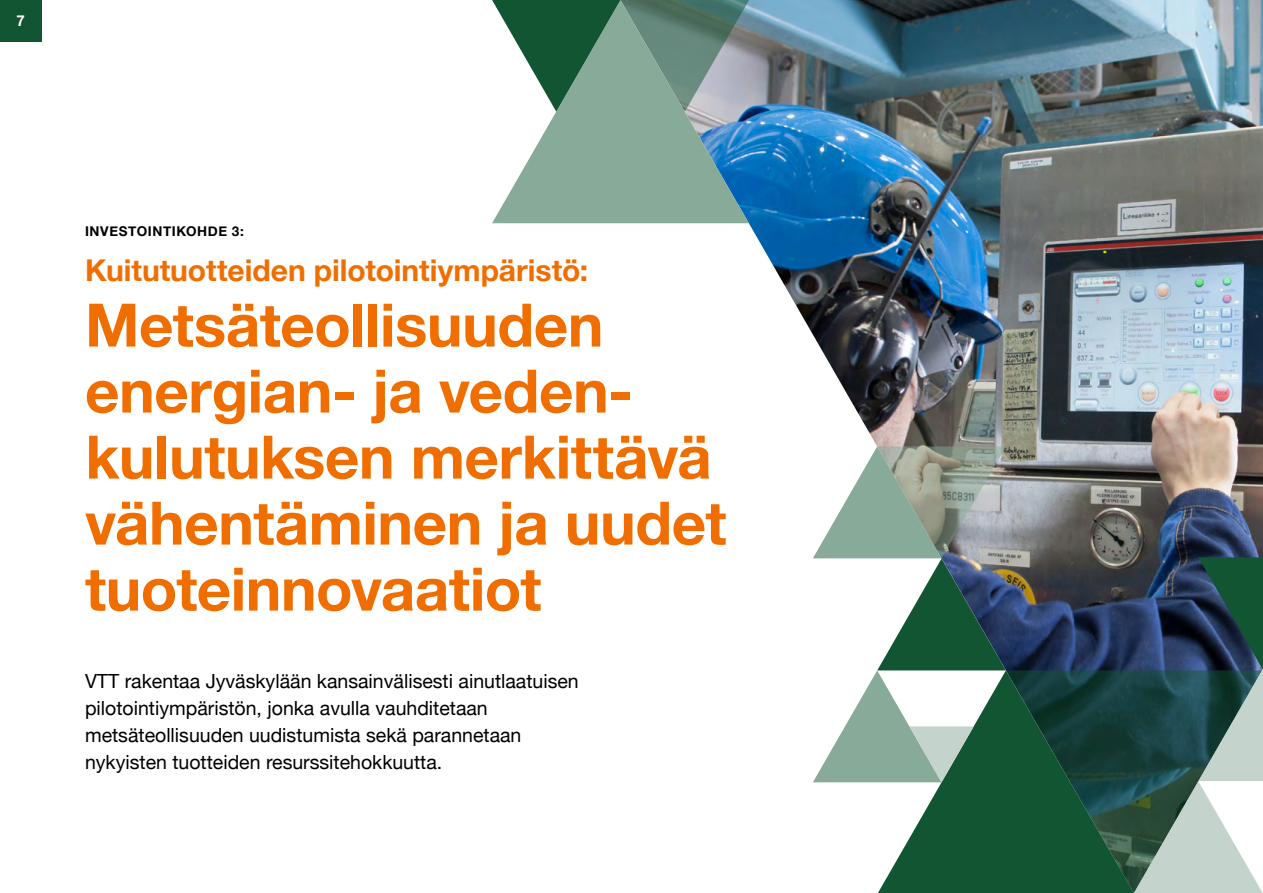
<style>
.page{position:relative;width:1263px;height:893px;background:#fff}
.page>*{position:absolute;margin:0;border:0;box-sizing:border-box;transform-origin:0 0}
.t1{font:700 60px/66px "Helvetica Neue";letter-spacing:-.005em;color:#f06e00}
.t2{font:700 30px "Helvetica Neue";color:#f06e00}
.t3{font:19.5px/27px "Helvetica Neue";color:#000}
.t4{font:700 15px "Helvetica Neue";color:#fff}
.t5{font:700 13.5px "Helvetica Neue";letter-spacing:.045em;color:#000}
</style>
<div class="page">
<div style="left:0;top:0;width:41px;height:41px;background:#115532"></div>
<img style="left:620px;top:0;width:643px;height:783px">
<svg style="left:492px;top:0;width:257px;height:223px;background:#80a398"></svg>
<svg style="left:878px;top:782px;width:128px;height:111px;fill:#115532"></svg>
<svg style="left:1006px;top:670px;width:128px;height:223px;background:#154a36"></svg>
<svg style="left:813px;top:446px;width:193px;height:336px"></svg>
<svg style="left:1134px;top:557px;width:129px;height:336px;background:#5c7779"></svg>
<p class="t4" style="left:16px;top:9px;width:10px">7</p>
<p class="t5" style="left:85px;top:220px;width:160px">INVESTOINTIKOHDE 3:</p>
<h2 class="t2" style="left:85px;top:246px;width:504px">Kuitutuotteiden pilotointiympäristö:</h2>
<h1 class="t1" style="left:85px;top:294px;width:643px">Metsäteollisuuden energian- ja veden&shy;kulutuksen merkittävä vähentäminen ja uudet tuoteinnovaatiot</h1>
<p class="t3" style="left:85px;top:669px;width:495px">VTT rakentaa Jyväskylään kansainvälisesti ainutlaatuisen pilotointiympäristön, jonka avulla vauhditetaan metsäteollisuuden uudistumista sekä parannetaan nykyisten tuotteiden resurssitehokkuutta.</p>
</div>
